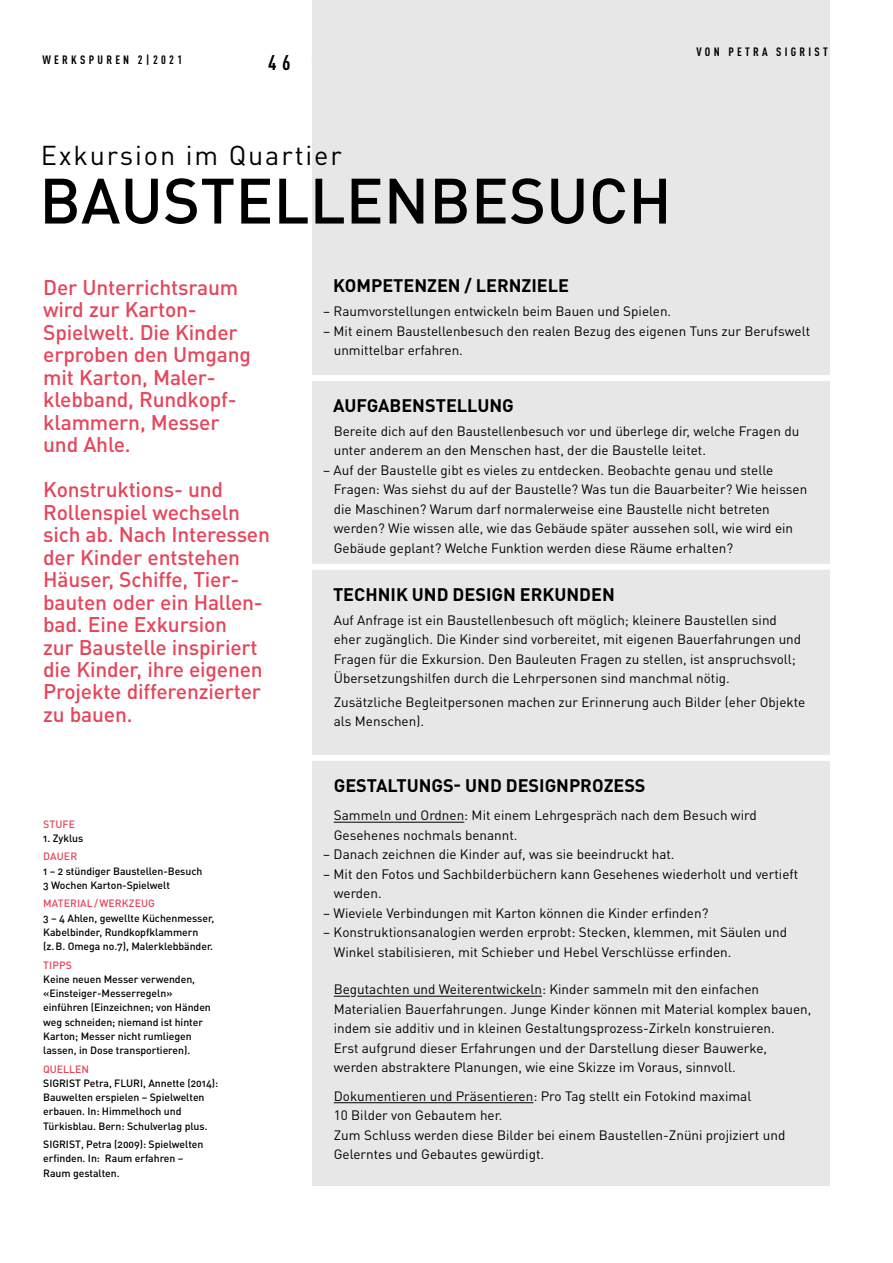
<style>
.page{position:relative;width:893px;height:1263px;background:#fff}
.page>*{position:absolute;margin:0;border:0;box-sizing:border-box;transform-origin:0 0}
.t1{font:500 63px "DIN Pro";color:#000}
.t2{font:27px "DIN Pro";letter-spacing:.07em;color:#000}
.t3{font:500 21px/22.5px "DIN Pro";letter-spacing:-.01em;color:#e5465b}
.t4{font:700 18px "DIN Pro";color:#000}
.t5{font:13.5px/19.5px "DIN Pro";color:#000}
.t6{font:700 12px "DIN Cond";letter-spacing:.27em;color:#000}
.t7{font:500 10.5px/14.2px "DIN Pro";letter-spacing:-.005em;color:#000}
.t8{font:500 10.5px "DIN Pro";letter-spacing:.005em;color:#e5465b}
</style>
<div class="page">
<div style="left:313px;top:0;width:517px;height:279px;background:#e7e7e7"></div>
<div style="left:313px;top:279px;width:517px;height:907px;background:#e7e7e7"></div>
<div style="left:308px;top:375px;width:530px;height:6px;background:#fff"></div>
<div style="left:308px;top:564px;width:530px;height:6px;background:#fff"></div>
<div style="left:308px;top:755px;width:530px;height:6px;background:#fff"></div>
<hr style="left:334px;top:822px;width:130px;height:1px;background:#000">
<svg style="left:334px;top:996px;width:16px;height:1px"></svg>
<hr style="left:357px;top:996px;width:185px;height:1px;background:#000">
<hr style="left:334px;top:1102px;width:199px;height:1px;background:#000">
<p class="t6" style="left:43px;top:52px;width:141px">WERKSPUREN 2|2021</p>
<p class="t6" style="left:696px;top:45px;width:133px">VON PETRA SIGRIST</p>
<h2 class="t2" style="left:41px;top:137px;width:303px">Exkursion im Quartier</h2>
<h1 class="t1" style="left:39px;top:158px;width:634px">BAUSTELLENBESUCH</h1>
<h3 class="t3" style="left:43px;top:275px;width:209px">Der Unterrichtsraum wird zur Karton-<br>Spielwelt. Die Kinder erproben den Umgang mit Karton, Maler&shy;klebband, Rundkopf&shy;klammern, Messer und Ahle.</h3>
<p class="t3" style="left:43px;top:477px;width:228px">Konstruktions- und<br>Rollenspiel wechseln sich ab. Nach Interessen der Kinder entstehen<br>Häuser, Schiffe, Tier&shy;bauten oder ein Hallen&shy;bad. Eine Exkursion<br>zur Baustelle inspiriert die Kinder, ihre eigenen<br>Projekte differenzierter zu bauen.</p>
<p class="t8" style="left:43px;top:817px;width:33px">STUFE</p>
<p class="t7" style="left:43px;top:830px;width:42px">1. Zyklus</p>
<p class="t8" style="left:43px;top:849px;width:35px">DAUER</p>
<p class="t7" style="left:43px;top:863px;width:161px">1 – 2 stündiger Baustellen-Besuch<br>3 Wochen Karton-Spielwelt</p>
<p class="t8" style="left:43px;top:896px;width:113px">MATERIAL/WERKZEUG</p>
<p class="t7" style="left:43px;top:910px;width:173px">3 – 4 Ahlen, gewellte Küchenmesser,<br>Kabelbinder, Rundkopfklammern (z.B. Omega no.7), Malerklebbänder.</p>
<p class="t8" style="left:43px;top:958px;width:30px">TIPPS</p>
<p class="t7" style="left:43px;top:971px;width:169px">Keine neuen Messer verwenden, «Einsteiger-Messerregeln» einführen (Einzeichnen; von Händen weg schneiden; niemand ist hinter<br>Karton; Messer nicht rumliegen lassen, in Dose transportieren).</p>
<p class="t8" style="left:43px;top:1062px;width:47px">QUELLEN</p>
<p class="t7" style="left:43px;top:1075px;width:177px">SIGRIST Petra, FLURI, Annette (2014):<br>Bauwelten erspielen – Spielwelten erbauen. In: Himmelhoch und Türkisblau. Bern: Schulverlag plus.</p>
<p class="t7" style="left:43px;top:1137px;width:162px">SIGRIST, Petra (2009): Spielwelten erfinden. In: Raum erfahren –<br>Raum gestalten.</p>
<h3 class="t4" style="left:333px;top:274px;width:238px">KOMPETENZEN / LERNZIELE</h3>
<p class="t5" style="left:323px;top:301px;width:350px">– Raumvorstellungen entwickeln beim Bauen und Spielen.</p>
<p class="t5" style="left:334px;top:320px;width:478px;text-indent:-11px">– Mit einem Baustellenbesuch den realen Bezug des eigenen Tuns zur Berufswelt unmittelbar erfahren.</p>
<h3 class="t4" style="left:333px;top:393px;width:182px">AUFGABENSTELLUNG</h3>
<p class="t5" style="left:334px;top:421px;width:467px">Bereite dich auf den Baustellenbesuch vor und überlege dir, welche Fragen du unter anderem an den Menschen hast, der die Baustelle leitet.</p>
<p class="t5" style="left:334px;top:460px;width:475px;text-indent:-11px">– Auf der Baustelle gibt es vieles zu entdecken. Beobachte genau und stelle Fragen: Was siehst du auf der Baustelle? Was tun die Bauarbeiter? Wie heissen die Maschinen? Warum darf normalerweise eine Baustelle nicht betreten werden? Wie wissen alle, wie das Gebäude später aussehen soll, wie wird ein Gebäude geplant? Welche Funktion werden diese Räume erhalten?</p>
<h3 class="t4" style="left:333px;top:582px;width:283px">TECHNIK UND DESIGN ERKUNDEN</h3>
<p class="t5" style="left:334px;top:609px;width:469px">Auf Anfrage ist ein Baustellenbesuch oft möglich; kleinere Baustellen sind eher zugänglich. Die Kinder sind vorbereitet, mit eigenen Bauerfahrungen und Fragen für die Exkursion. Den Bauleuten Fragen zu stellen, ist anspruchsvoll; Übersetzungshilfen durch die Lehrpersonen sind manchmal nötig.</p>
<p class="t5" style="left:334px;top:692px;width:473px">Zusätzliche Begleitpersonen machen zur Erinnerung auch Bilder (eher Objekte als Menschen).</p>
<h3 class="t4" style="left:334px;top:773px;width:313px">GESTALTUNGS- UND DESIGNPROZESS</h3>
<p class="t5" style="left:334px;top:805px;width:424px">Sammeln und Ordnen: Mit einem Lehrgespräch nach dem Besuch wird<br>Gesehenes nochmals benannt.</p>
<p class="t5" style="left:323px;top:844px;width:353px">– Danach zeichnen die Kinder auf, was sie beeindruckt hat.</p>
<p class="t5" style="left:334px;top:864px;width:466px;text-indent:-11px">– Mit den Fotos und Sachbilderbüchern kann Gesehenes wiederholt und vertieft werden.</p>
<p class="t5" style="left:323px;top:903px;width:387px">– Wieviele Verbindungen mit Karton können die Kinder erfinden?</p>
<p class="t5" style="left:334px;top:922px;width:455px;text-indent:-11px">– Konstruktionsanalogien werden erprobt: Stecken, klemmen, mit Säulen und<br>Winkel stabilisieren, mit Schieber und Hebel Verschlüsse erfinden.</p>
<p class="t5" style="left:334px;top:979px;width:479px">Begutachten und Weiterentwickeln: Kinder sammeln mit den einfachen Materialien Bauerfahrungen. Junge Kinder können mit Material komplex bauen, indem sie additiv und in kleinen Gestaltungsprozess-Zirkeln konstruieren.<br>Erst aufgrund dieser Erfahrungen und der Darstellung dieser Bauwerke, werden abstraktere Planungen, wie eine Skizze im Voraus, sinnvoll.</p>
<p class="t5" style="left:334px;top:1086px;width:453px">Dokumentieren und Präsentieren: Pro Tag stellt ein Fotokind maximal<br>10 Bilder von Gebautem her.<br>Zum Schluss werden diese Bilder bei einem Baustellen-Znüni projiziert und Gelerntes und Gebautes gewürdigt.</p>
</div>
